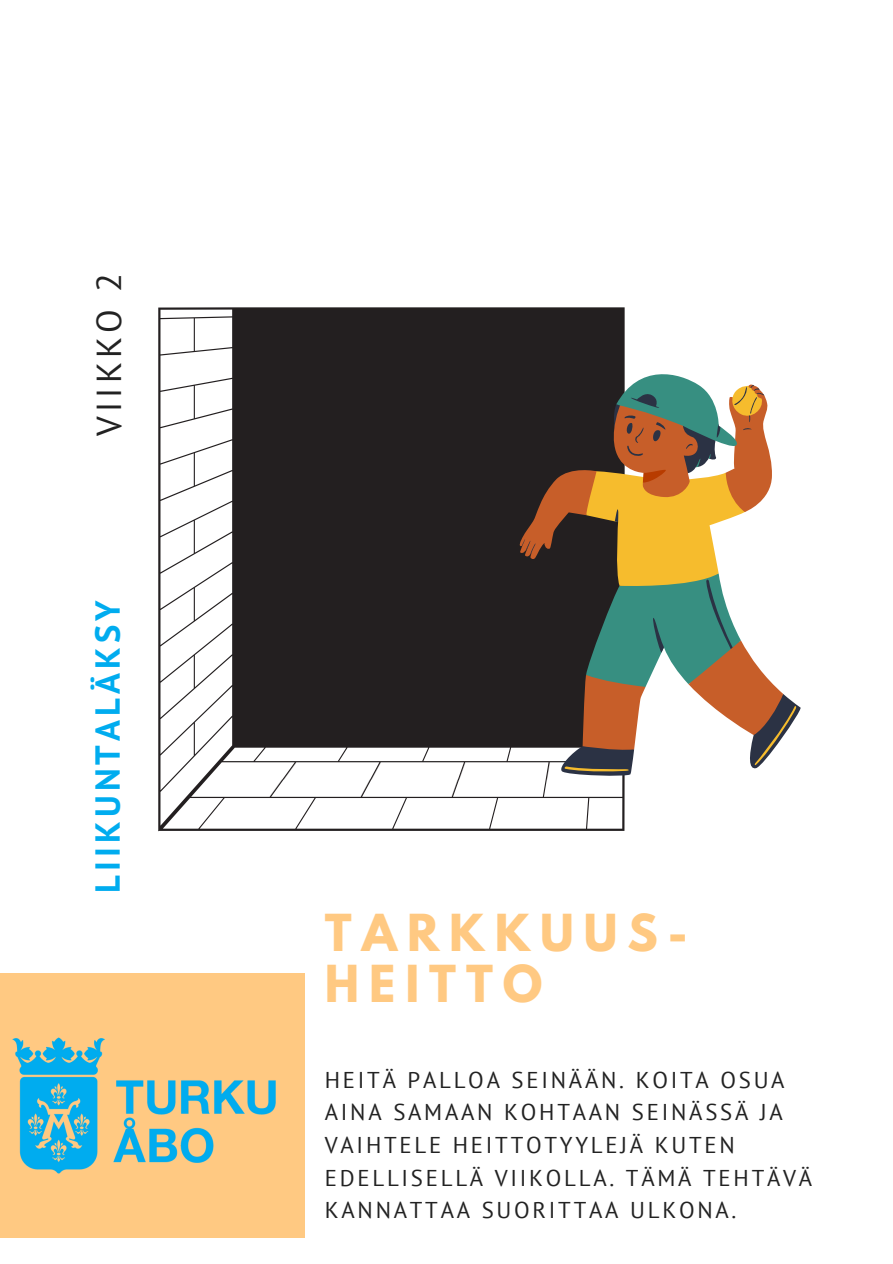
<style>
.page{position:relative;width:893px;height:1264px;background:#fff}
.page>*{position:absolute;margin:0;border:0;box-sizing:border-box;transform-origin:0 0}
.t1{font:700 45.15px/51.8px "League Spartan";letter-spacing:.22em;color:#ffc982}
.t2{font:700 34.65px "PT Sans";letter-spacing:.12em;color:#00acef}
.t3{font:34.65px "PT Sans";letter-spacing:.12em;color:#222}
.t4{font:22.8px/32.5px "PT Sans";letter-spacing:.12em;color:#222}
</style>
<div class="page">
<div style="left:0;top:973px;width:305px;height:264px;background:#ffc982"></div>
<img style="left:12px;top:1037px;width:264px;height:137px">
<svg style="left:158px;top:307px;width:466px;height:524px;fill:#231f20"></svg>
<svg style="left:552px;top:705px;width:249px;height:74px"></svg>
<svg style="left:553px;top:384px;width:244px;height:389px"></svg>
<svg style="left:515px;top:401px;width:269px;height:352px"></svg>
<svg style="left:577px;top:360px;width:197px;height:337px"></svg>
<svg style="left:517px;top:386px;width:247px;height:270px;background:#827450"></svg>
<h2 class="t3" style="left:86px;top:435px;width:164px;rotate:-90deg">VIIKKO 2</h2>
<h2 class="t2" style="left:84px;top:892px;width:294px;rotate:-90deg">LIIKUNTALÄKSY</h2>
<h1 class="t1" style="left:325px;top:912px;width:364px">TARKKUUS-<br>HEITTO</h1>
<p class="t4" style="left:325px;top:1062px;width:489px">HEITÄ PALLOA SEINÄÄN. KOITA OSUA<br>AINA SAMAAN KOHTAAN SEINÄSSÄ JA<br>VAIHTELE HEITTOTYYLEJÄ KUTEN<br>EDELLISELLÄ VIIKOLLA. TÄMÄ TEHTÄVÄ<br>KANNATTAA SUORITTAA ULKONA.</p>
</div>
